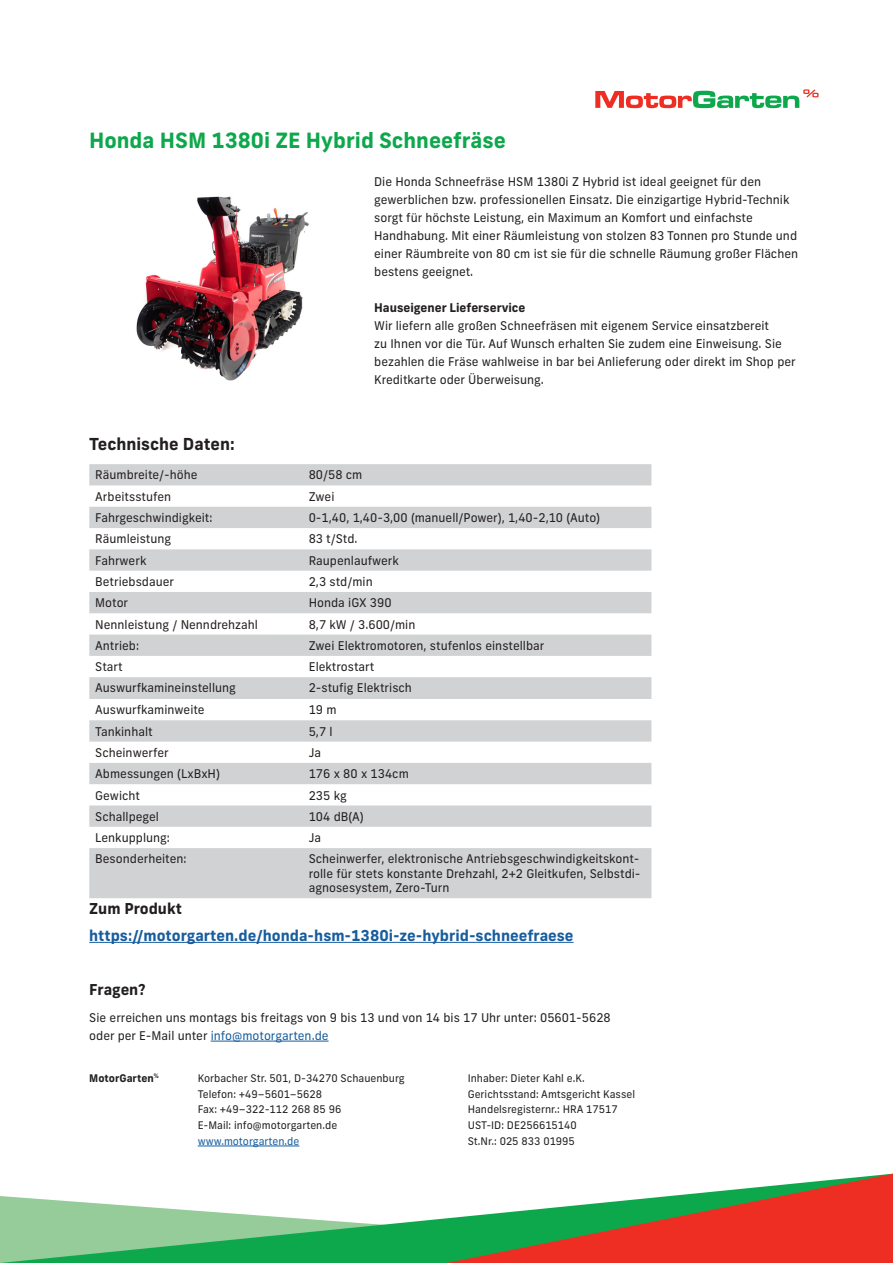
<style>
.page{position:relative;width:893px;height:1263px;background:#fff}
.page>*{position:absolute;margin:0;border:0;box-sizing:border-box;transform-origin:0 0}
.t1{font:700 21px "Frank New";color:#0ca84b}
.t2{font:700 16.5px "Frank New";color:#231f20}
.t3{font:700 15px "Frank New";color:#175d9e}
.t4{font:700 15px "Frank New";color:#231f20}
.t5{font:12px/18px "Frank New";color:#231f20}
.t6{font:12px "Frank New";color:#175d9e}
.t7{font:700 12px "Frank New";color:#231f20}
.t8{font:10.5px "Frank New";color:#231f20}
.t9{font:10.5px "Frank New";color:#175d9e}
.t10{font:700 10.5px "Frank New";color:#231f20}
.s1{color:#231f20}
</style>
<div class="page">
<svg style="left:0;top:1196px;width:446px;height:67px"></svg>
<svg style="left:446px;top:1174px;width:447px;height:89px"></svg>
<svg style="left:595px;top:89px;width:224px;height:19px"></svg>
<hr style="left:198px;top:1146px;width:101px;height:1px;background:#175d9e">
<img style="left:136px;top:196px;width:173px;height:185px">
<svg style="left:89px;top:464px;width:562px;height:434px;fill:#d1d2d4"></svg>
<hr style="left:89px;top:942px;width:485px;height:1px;background:#175d9e">
<hr style="left:211px;top:1041px;width:118px;height:1px;background:#175d9e">
<p class="t1" style="left:89px;top:127px;width:418px">Honda HSM 1380i ZE Hybrid Schneefräse</p>
<p class="t2" style="left:89px;top:433px;width:147px">Technische Daten:</p>
<p class="t5" style="left:374px;top:172px;width:425px">Die Honda Schneefräse HSM 1380i Z Hybrid ist ideal geeignet für den gewerblichen bzw. professionellen Einsatz. Die einzigartige Hybrid-Technik sorgt für höchste Leistung, ein Maximum an Komfort und einfachste Handhabung. Mit einer Räumleistung von stolzen 83 Tonnen pro Stunde und einer Räumbreite von 80 cm ist sie für die schnelle Räumung großer Flächen bestens geeignet.</p>
<p class="t7" style="left:374px;top:300px;width:153px">Hauseigener Lieferservice</p>
<p class="t5" style="left:374px;top:316px;width:423px">Wir liefern alle großen Schneefräsen mit eigenem Service einsatzbereit<br>zu Ihnen vor die Tür. Auf Wunsch erhalten Sie zudem eine Einweisung. Sie bezahlen die Fräse wahlweise in bar bei Anlieferung oder direkt im Shop per Kreditkarte oder Überweisung.</p>
<p class="t5" style="left:95px;top:466px;width:104px">Räumbreite/-höhe</p>
<p class="t5" style="left:309px;top:466px;width:55px">80/58 cm</p>
<p class="t5" style="left:95px;top:487px;width:77px">Arbeitsstufen</p>
<p class="t5" style="left:309px;top:487px;width:27px">Zwei</p>
<p class="t5" style="left:95px;top:509px;width:119px">Fahrgeschwindigkeit:</p>
<p class="t5" style="left:309px;top:509px;width:293px">0-1,40, 1,40-3,00 (manuell/Power), 1,40-2,10 (Auto)</p>
<p class="t5" style="left:95px;top:530px;width:77px">Räumleistung</p>
<p class="t5" style="left:309px;top:530px;width:50px">83 t/Std.</p>
<p class="t5" style="left:95px;top:551px;width:53px">Fahrwerk</p>
<p class="t5" style="left:309px;top:551px;width:92px">Raupenlaufwerk</p>
<p class="t5" style="left:95px;top:572px;width:80px">Betriebsdauer</p>
<p class="t5" style="left:309px;top:572px;width:65px">2,3 std/min</p>
<p class="t5" style="left:95px;top:594px;width:34px">Motor</p>
<p class="t5" style="left:309px;top:594px;width:84px">Honda iGX 390</p>
<p class="t5" style="left:95px;top:615px;width:164px">Nennleistung / Nenndrehzahl</p>
<p class="t5" style="left:309px;top:615px;width:108px">8,7 kW / 3.600/min</p>
<p class="t5" style="left:95px;top:636px;width:45px">Antrieb:</p>
<p class="t5" style="left:309px;top:636px;width:237px">Zwei Elektromotoren, stufenlos einstellbar</p>
<p class="t5" style="left:95px;top:658px;width:29px">Start</p>
<p class="t5" style="left:309px;top:658px;width:67px">Elektrostart</p>
<p class="t5" style="left:95px;top:679px;width:142px">Auswurfkamineinstellung</p>
<p class="t5" style="left:309px;top:679px;width:105px">2-stufig Elektrisch</p>
<p class="t5" style="left:95px;top:701px;width:111px">Auswurfkaminweite</p>
<p class="t5" style="left:309px;top:701px;width:29px">19 m</p>
<p class="t5" style="left:95px;top:722px;width:59px">Tankinhalt</p>
<p class="t5" style="left:309px;top:722px;width:25px">5,7 l</p>
<p class="t5" style="left:95px;top:743px;width:75px">Scheinwerfer</p>
<p class="t5" style="left:309px;top:743px;width:14px">Ja</p>
<p class="t5" style="left:95px;top:765px;width:126px">Abmessungen (LxBxH)</p>
<p class="t5" style="left:309px;top:765px;width:102px">176 x 80 x 134cm</p>
<p class="t5" style="left:95px;top:786px;width:46px">Gewicht</p>
<p class="t5" style="left:309px;top:786px;width:40px">235 kg</p>
<p class="t5" style="left:95px;top:807px;width:65px">Schallpegel</p>
<p class="t5" style="left:309px;top:807px;width:56px">104 dB(A)</p>
<p class="t5" style="left:95px;top:829px;width:76px">Lenkupplung:</p>
<p class="t5" style="left:309px;top:829px;width:14px">Ja</p>
<p class="t5" style="left:95px;top:850px;width:93px">Besonderheiten:</p>
<p class="t5" style="left:309px;top:852px;width:333px;line-height:14.4px;text-align:justify">Scheinwerfer, elektronische Antriebsgeschwindigkeitskont&shy;rolle für stets konstante Drehzahl, 2+2 Gleitkufen, Selbstdi&shy;agnosesystem, Zero-Turn</p>
<p class="t4" style="left:89px;top:898px;width:94px">Zum Produkt</p>
<p class="t3" style="left:89px;top:925px;width:486px">https://motorgarten.de/honda-hsm-1380i-ze-hybrid-schneefraese</p>
<p class="t4" style="left:89px;top:979px;width:58px">Fragen?</p>
<p class="t5" style="left:89px;top:1008px;width:523px">Sie erreichen uns montags bis freitags von 9 bis 13 und von 14 bis 17 Uhr unter: 05601-5628</p>
<p class="t6" style="left:89px;top:1028px;width:241px"><span class="s1">oder per E-Mail unter</span> info@motorgarten.de</p>
<p class="t10" style="left:89px;top:1071px;width:71px">MotorGarten<sup>%</sup></p>
<p class="t8" style="left:198px;top:1071px;width:209px">Korbacher Str. 501, D-34270 Schauenburg</p>
<p class="t8" style="left:198px;top:1087px;width:126px">Telefon: +49–5601–5628</p>
<p class="t8" style="left:198px;top:1103px;width:145px">Fax: +49–322-112 268 85 96</p>
<p class="t8" style="left:198px;top:1119px;width:141px">E-Mail: info@motorgarten.de</p>
<p class="t9" style="left:198px;top:1134px;width:103px">www.motorgarten.de</p>
<p class="t8" style="left:468px;top:1071px;width:118px">Inhaber: Dieter Kahl e.K.</p>
<p class="t8" style="left:468px;top:1087px;width:169px">Gerichtsstand: Amtsgericht Kassel</p>
<p class="t8" style="left:468px;top:1103px;width:151px">Handelsregisternr.: HRA 17517</p>
<p class="t8" style="left:468px;top:1119px;width:111px">UST-ID: DE256615140</p>
<p class="t8" style="left:468px;top:1134px;width:109px">St.Nr.: 025 833 01995</p>
</div>
